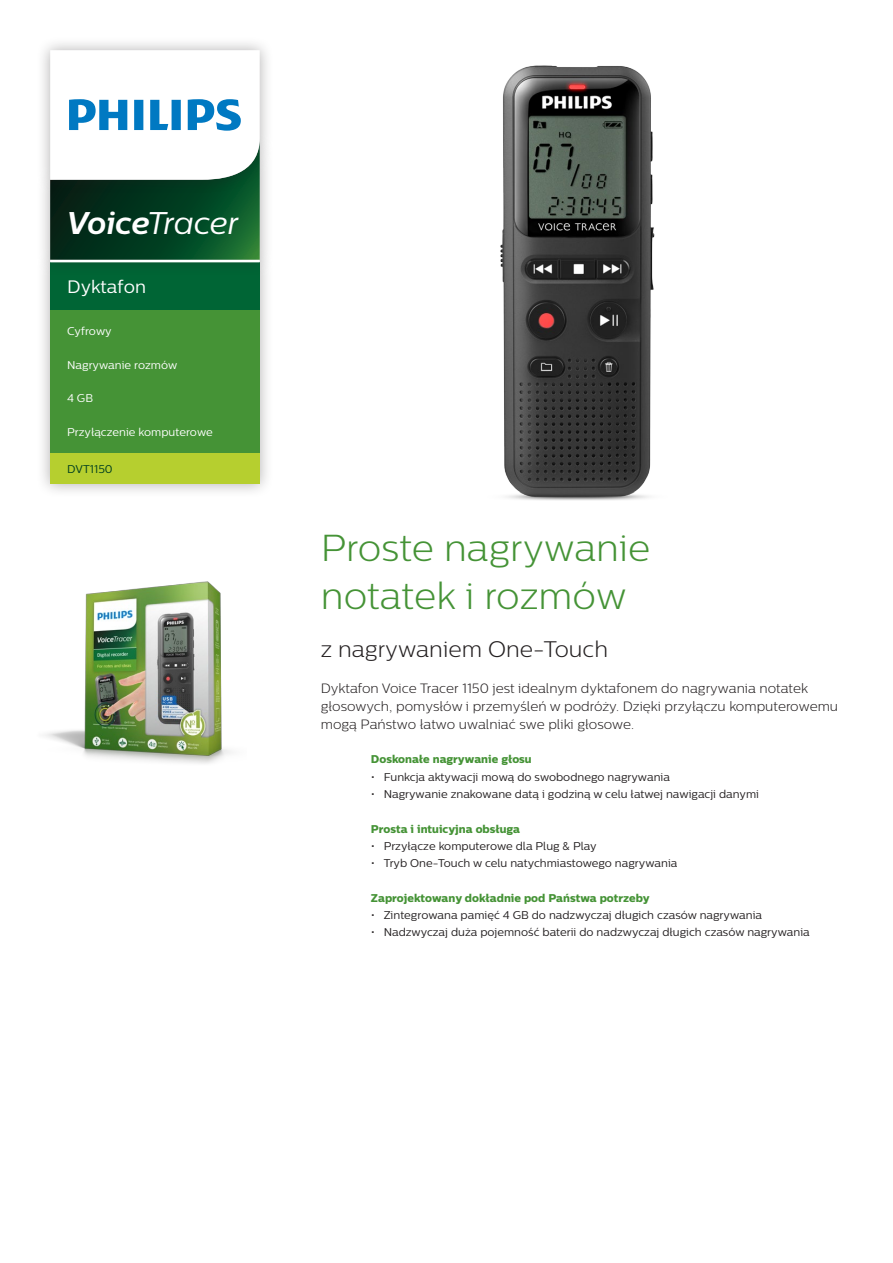
<style>
.page{position:relative;width:893px;height:1263px;background:#fff}
.page>*{position:absolute;margin:0;border:0;box-sizing:border-box;transform-origin:0 0}
.Textblock_header{font:300 37.5px/48px "Centrale Sans";color:#459336}
.Family_name_VoiceTra{font:italic 31.35px "Centrale Sans";letter-spacing:-.015em;color:#fff}
.Subheader{font:300 22.5px "Centrale Sans";color:#231f20}
.Descriptor_2_lines{font:18px "Centrale Sans";color:#fff}
.Textblock{font:300 13.5px/18px "Centrale Sans";color:#231f20}
.t1{font:11.25px "Centrale Sans";color:#231f20}
.Key_benefit_area_nam{font:11.25px "Centrale Sans X Bold";color:#459336}
.t2{font:11.25px "Centrale Sans";color:#fff}
.t3{font:11.25px "Centrale Sans";color:#003e20}
.s1{font-weight:700}
</style>
<div class="page">
<img style="left:45px;top:581px;width:186px;height:183px">
<img style="left:500px;top:65px;width:155px;height:435px">
<div style="left:36px;top:248px;width:238px;height:250px;background:#231f20;opacity:.35"></div>
<div style="left:50px;top:262px;width:210px;height:48px;background:#006535"></div>
<div style="left:50px;top:310px;width:210px;height:143px;background:#459336"></div>
<div style="left:50px;top:453px;width:210px;height:31px;background:#b6cf2f"></div>
<div style="left:36px;top:130px;width:238px;height:146px;background:#231f20;opacity:.35"></div>
<hr style="left:50px;top:260px;width:210px;height:2px;background:#fff">
<div style="left:36px;top:36px;width:238px;height:158px;background:#231f20;opacity:.35"></div>
<svg style="left:50px;top:50px;width:210px;height:210px"></svg>
<p class="Family_name_VoiceTra" style="left:67px;top:205px;width:173px"><span class="s1">Voice</span>Tracer</p>
<p class="Descriptor_2_lines" style="left:67px;top:276px;width:80px">Dyktafon</p>
<p class="t2" style="left:67px;top:325px;width:46px">Cyfrowy</p>
<p class="t2" style="left:67px;top:358px;width:112px">Nagrywanie rozmów</p>
<p class="t2" style="left:67px;top:392px;width:27px">4 GB</p>
<p class="t2" style="left:67px;top:425px;width:147px">Przyłączenie komputerowe</p>
<p class="t3" style="left:67px;top:462px;width:47px">DVT1150</p>
<p class="Textblock_header" style="left:321px;top:523px;width:331px">Proste nagrywanie notatek i rozmów</p>
<p class="Subheader" style="left:321px;top:636px;width:289px">z nagrywaniem One-Touch</p>
<p class="Textblock" style="left:321px;top:679px;width:519px">Dyktafon Voice Tracer 1150 jest idealnym dyktafonem do nagrywania notatek głosowych, pomysłów i przemyśleń w podróży. Dzięki przyłączu komputerowemu mogą Państwo łatwo uwalniać swe pliki głosowe.</p>
<p class="Key_benefit_area_nam" style="left:371px;top:752px;width:162px">Doskonałe nagrywanie głosu</p>
<p class="t1" style="left:371px;top:770px;width:301px">• Funkcja aktywacji mową do swobodnego nagrywania</p>
<p class="t1" style="left:371px;top:787px;width:390px">• Nagrywanie znakowane datą i godziną w celu łatwej nawigacji danymi</p>
<p class="Key_benefit_area_nam" style="left:371px;top:821px;width:151px">Prosta i intuicyjna obsługa</p>
<p class="t1" style="left:371px;top:839px;width:227px">• Przyłącze komputerowe dla Plug &amp; Play</p>
<p class="t1" style="left:371px;top:856px;width:308px">• Tryb One-Touch w celu natychmiastowego nagrywania</p>
<p class="Key_benefit_area_nam" style="left:371px;top:890px;width:280px">Zaprojektowany dokładnie pod Państwa potrzeby</p>
<p class="t1" style="left:371px;top:908px;width:393px">• Zintegrowana pamięć 4 GB do nadzwyczaj długich czasów nagrywania</p>
<p class="t1" style="left:371px;top:925px;width:440px">• Nadzwyczaj duża pojemność baterii do nadzwyczaj długich czasów nagrywania</p>
</div>
